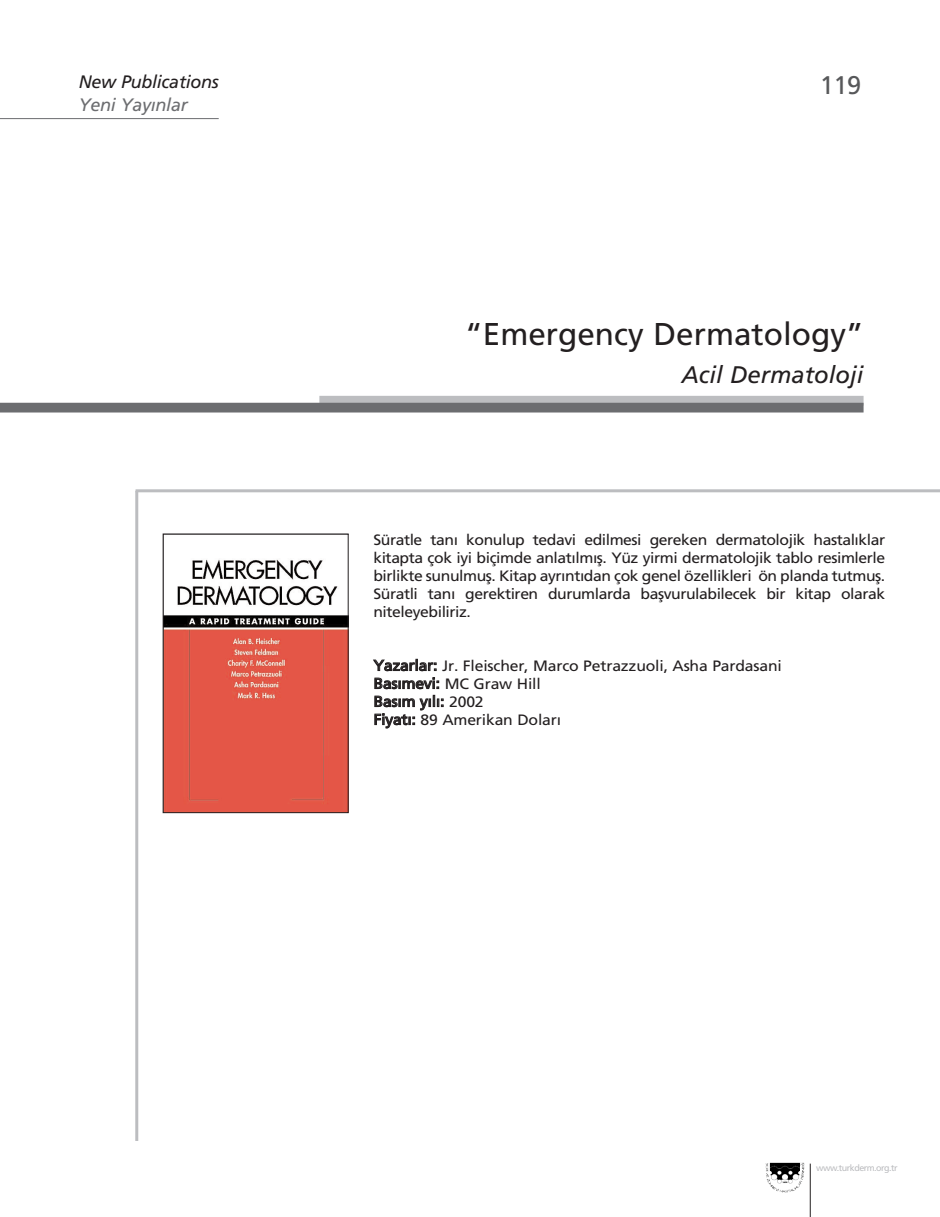
<style>
.page{position:relative;width:940px;height:1217px;background:#fff}
.page>*{position:absolute;margin:0;border:0;box-sizing:border-box;transform-origin:0 0}
.t1{font:31.5px "Frutiger";color:#231f20}
.t2{font:25.5px "Frutiger";color:#57585a}
.t3{font:italic 24px "Frutiger";color:#231f20}
.t4{font:italic 18px "Frutiger";letter-spacing:-.015em;color:#231f20}
.t5{font:italic 18px "Frutiger";letter-spacing:-.015em;color:#6c6d70}
.t6{font:15px/18px "Frutiger";letter-spacing:-.015em;color:#231f20;text-align:justify;scale:1.05 1}
.t7{font:9px "Frutiger";letter-spacing:-.055em;color:#bcbdc0}
</style>
<div class="page">
<div style="left:319px;top:396px;width:544px;height:9px;background:#bcbdc0"></div>
<div style="left:0;top:402px;width:863px;height:10px;background:#6c6d70"></div>
<hr style="left:136px;top:489px;width:803px;height:3px;background:#bcbdc0">
<hr style="left:135px;top:490px;width:3px;height:650px;background:#bcbdc0">
<img style="left:165px;top:559px;width:181px;height:251px">
<div style="left:163px;top:533px;width:185px;height:279px;border:1px solid #231f20"></div>
<hr style="left:0;top:118px;width:219px;height:1px;background:#6c6d70">
<img style="left:765px;top:1162px;width:39px;height:29px">
<hr style="left:810px;top:1163px;width:1px;height:53px;background:#231f20">
<p class="t4" style="left:79px;top:75px;width:141px">New Publications</p>
<p class="t5" style="left:79px;top:97px;width:110px">Yeni Yay›nlar</p>
<h2 class="t2" style="left:820px;top:74px;width:43px">119</h2>
<h1 class="t1" style="left:465px;top:321px;width:400px">“Emergency Dermatology”</h1>
<h3 class="t3" style="left:681px;top:365px;width:183px">Acil Dermatoloji</h3>
<p class="t6" style="left:373px;top:531px;width:489px">Süratle tan› konulup tedavi edilmesi gereken dermatolojik hastal›klar kitapta çok iyi biçimde anlat›lm›fl. Yüz yirmi dermatolojik tablo resimlerle birlikte sunulmufl. Kitap ayr›nt›dan çok genel özellikleri ön planda tutmufl.<br>Süratli tan› gerektiren durumlarda baflvurulabilecek bir kitap olarak niteleyebiliriz.</p>
<p class="t6" style="left:373px;top:657px;width:390px;text-align:left">Yazarlar: Jr. Fleischer, Marco Petrazzuoli, Asha Pardasani<br>Bas›mevi: MC Graw Hill<br>Bas›m y›l›: 2002<br>Fiyat›: 89 Amerikan Dolar›</p>
<p class="t7" style="left:816px;top:1163px;width:83px">www.turkderm.org.tr</p>
</div>
